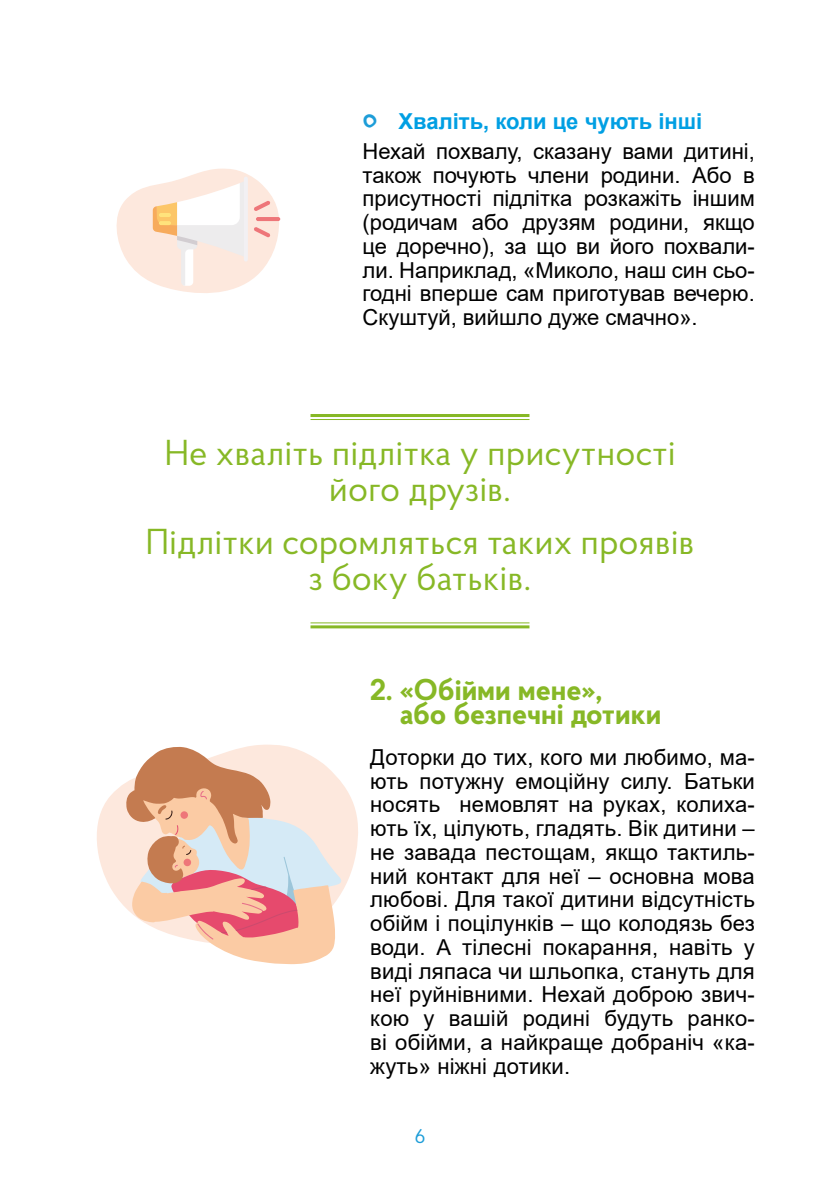
<style>
.page{position:relative;width:840px;height:1191px;background:#fff}
.page>*{position:absolute;margin:0;border:0;box-sizing:border-box;transform-origin:0 0}
.t1{font:36px/36px "Proba Pro";color:#87b826;text-align:center}
.t2{font:700 30px/24px "Proba Pro";color:#87b826}
.t3{font:22px/23.8px "Arial";color:#000;text-align:justify}
.t4{font:20px "Proba Pro";color:#1d9dd8}
.s1{font-family:"Khleb";color:#1d9dd8}
.s2{font-weight:700;color:#009fe3}
</style>
<div class="page">
<hr style="left:310px;top:414px;width:219px;height:3px;background:#87b826">
<hr style="left:310px;top:419px;width:219px;height:1px;background:#87b826">
<hr style="left:310px;top:622px;width:219px;height:1px;background:#87b826">
<hr style="left:310px;top:625px;width:219px;height:3px;background:#87b826">
<svg style="left:97px;top:744px;width:261px;height:164px"></svg>
<svg style="left:126px;top:746px;width:216px;height:218px;background:#ebc5b5"></svg>
<div style="left:183px;top:858px;width:8px;height:8px;background:#ee7679;border-radius:50%"></div>
<div style="left:180px;top:811px;width:8px;height:8px;background:#ee7679;border-radius:50%"></div>
<svg style="left:116px;top:169px;width:165px;height:124px"></svg>
<p class="t3" style="left:362px;top:107px;width:393px;line-height:29.4px"><span class="s1">0</span> <span class="s2">Хваліть, коли це чують інші<br></span>Нехай похвалу, сказану вами дитині,</p>
<p class="t3" style="left:362px;top:163px;width:393px">також почують члени родини. Або в присутності підлітка розкажіть іншим (родичам або друзям родини, якщо це доречно), за що ви його похвали&shy;ли. Наприклад, «Миколо, наш син сьо&shy;годні вперше сам приготував вечерю.<br>Скуштуй, вийшло дуже смачно».</p>
<h1 class="t1" style="left:164px;top:433px;width:512px">Не хваліть підлітка у присутності його друзів.</h1>
<h1 class="t1" style="left:145px;top:522px;width:550px">Підлітки соромляться таких проявів з боку батьків.</h1>
<h2 class="t2" style="left:399px;top:676px;width:263px;text-indent:-30px">2. «Обійми мене»,<br>або безпечні дотики</h2>
<p class="t3" style="left:370px;top:745px;width:386px">Доторки до тих, кого ми любимо, ма&shy;ють потужну емоційну силу. Батьки носять немовлят на руках, колиха&shy;ють їх, цілують, гладять. Вік дитини – не завада пестощам, якщо тактиль&shy;ний контакт для неї – основна мова любові. Для такої дитини відсутність обійм і поцілунків – що колодязь без води. А тілесні покарання, навіть у виді ляпаса чи шльопка, стануть для неї руйнівними. Нехай доброю звич&shy;кою у вашій родині будуть ранко&shy;ві обійми, а найкраще добраніч «ка&shy;жуть» ніжні дотики.</p>
<p class="t4" style="left:414px;top:1123px;width:12px">6</p>
</div>
